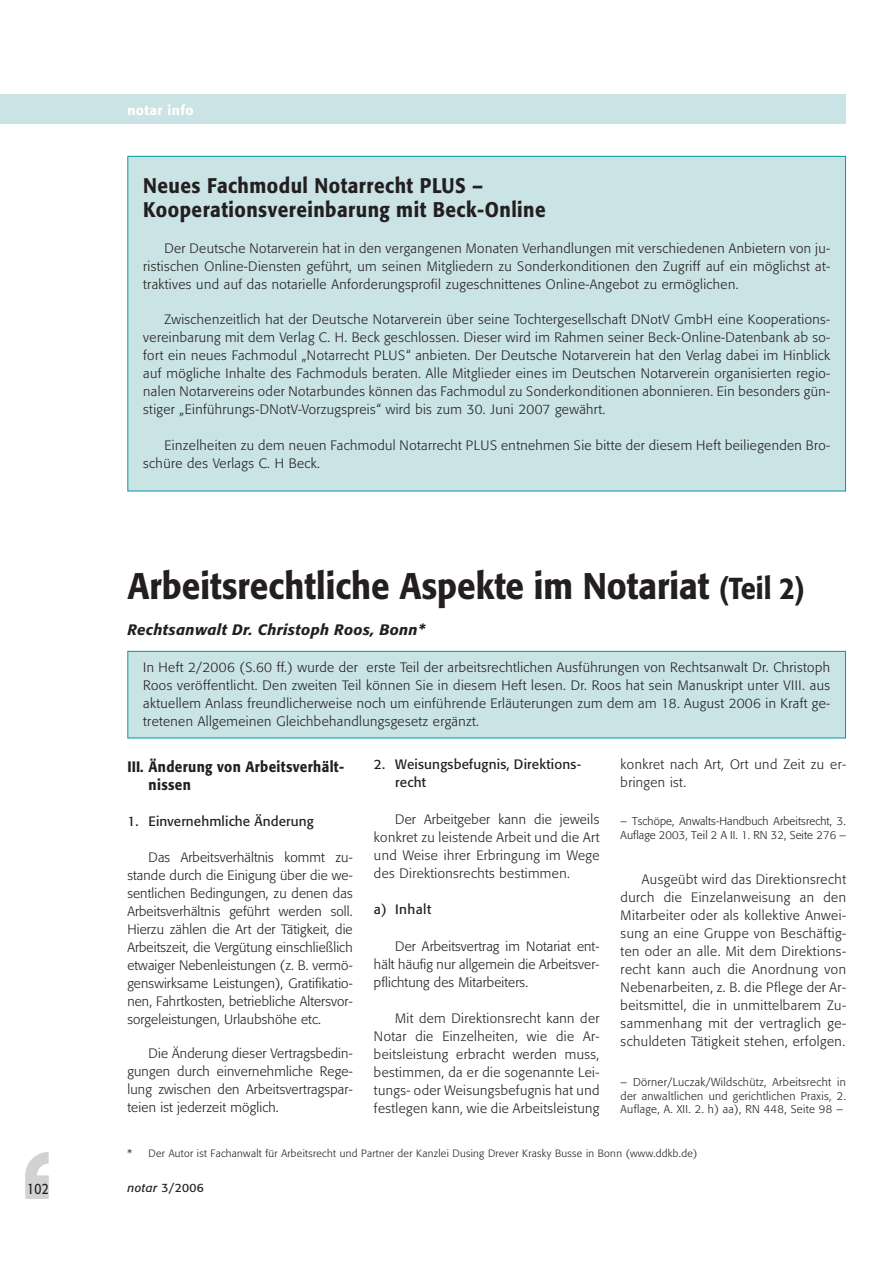
<style>
.page{position:relative;width:893px;height:1263px;background:#fff}
.page>*{position:absolute;margin:0;border:0;box-sizing:border-box;transform-origin:0 0}
.t1{font:500 36.75px "Formata";color:#231f20;scale:.9 1}
.t2{font:500 21px/24px "Formata";letter-spacing:.025em;color:#231f20;scale:.9 1}
.t3{font:500 15px/18px "Formata";letter-spacing:.025em;color:#231f20;scale:.9 1}
.t4{font:italic 500 15px "Formata";letter-spacing:.025em;color:#231f20}
.t5{font:15px "Formata";color:#231f20;scale:.8 1}
.t6{font:300 13.5px/18px "Formata";letter-spacing:.03em;color:#231f20;text-align:justify}
.t7{font:13.5px/18px "Formata";letter-spacing:.015em;color:#231f20}
.t8{font:500 13.5px "Formata";letter-spacing:.03em;color:#fff}
.t9{font:12px "Formata";color:#231f20}
.t10{font:300 11.25px/13.5px "Formata";letter-spacing:.01em;color:#231f20}
.t11{font:300 10.5px "Formata";letter-spacing:.03em;color:#231f20}
.s1{font-size:30px}
.s2{font-style:italic}
</style>
<div class="page">
<div style="left:128px;top:156px;width:717px;height:335px;background:#cae3e4"></div>
<svg style="left:25px;top:1152px;width:24px;height:47px"></svg>
<div style="left:0;top:94px;width:846px;height:30px;background:#cae3e4"></div>
<div style="left:128px;top:651px;width:717px;height:87px;background:#cae3e4"></div>
<div style="left:127px;top:651px;width:719px;height:87px;border:1px solid #00999f"></div>
<p class="t8" style="left:127px;top:105px;width:68px">notar info</p>
<h2 class="t2" style="left:143px;top:175px;width:449px">Neues Fachmodul Notarrecht PLUS –<br>Kooperationsvereinbarung mit Beck-Online</h2>
<p class="t6" style="left:143px;top:240px;width:688px;text-indent:21px">Der Deutsche Notarverein hat in den vergangenen Monaten Verhandlungen mit verschiedenen Anbietern von ju&shy;ristischen Online-Diensten geführt, um seinen Mitgliedern zu Sonderkonditionen den Zugriff auf ein möglichst at&shy;traktives und auf das notarielle Anforderungsprofil zugeschnittenes Online-Angebot zu ermöglichen.</p>
<p class="t6" style="left:143px;top:312px;width:688px;text-indent:21px">Zwischenzeitlich hat der Deutsche Notarverein über seine Tochtergesellschaft DNotV GmbH eine Kooperations&shy;vereinbarung mit dem Verlag C. H. Beck geschlossen. Dieser wird im Rahmen seiner Beck-Online-Datenbank ab so&shy;fort ein neues Fachmodul „Notarrecht PLUS“ anbieten. Der Deutsche Notarverein hat den Verlag dabei im Hinblick auf mögliche Inhalte des Fachmoduls beraten. Alle Mitglieder eines im Deutschen Notarverein organisierten regio&shy;nalen Notarvereins oder Notarbundes können das Fachmodul zu Sonderkonditionen abonnieren. Ein besonders gün&shy;stiger „Einführungs-DNotV-Vorzugspreis“ wird bis zum 30. Juni 2007 gewährt.</p>
<p class="t6" style="left:143px;top:438px;width:688px;text-indent:21px">Einzelheiten zu dem neuen Fachmodul Notarrecht PLUS entnehmen Sie bitte der diesem Heft beiliegenden Bro&shy;schüre des Verlags C. H Beck.</p>
<h1 class="t1" style="left:127px;top:570px;width:754px">Arbeitsrechtliche Aspekte im Notariat <span class="s1">(Teil 2)</span></h1>
<p class="t4" style="left:127px;top:623px;width:299px">Rechtsanwalt Dr. Christoph Roos, Bonn*</p>
<p class="t6" style="left:143px;top:659px;width:688px">In Heft 2/2006 (S.60 ff.) wurde der erste Teil der arbeitsrechtlichen Ausführungen von Rechtsanwalt Dr. Christoph Roos veröffentlicht. Den zweiten Teil können Sie in diesem Heft lesen. Dr. Roos hat sein Manuskript unter VIII. aus aktuellem Anlass freundlicherweise noch um einführende Erläuterungen zum dem am 18. August 2006 in Kraft ge&shy;tretenen Allgemeinen Gleichbehandlungsgesetz ergänzt.</p>
<p class="t3" style="left:149px;top:758px;width:219px;text-indent:-21px">III. Änderung von Arbeitsverhält&shy;nissen</p>
<p class="t7" style="left:127px;top:813px;width:188px">1. Einvernehmliche Änderung</p>
<p class="t6" style="left:127px;top:849px;width:227px;text-indent:21px">Das Arbeitsverhältnis kommt zu&shy;stande durch die Einigung über die we&shy;sentlichen Bedingungen, zu denen das Arbeitsverhältnis geführt werden soll.<br>Hierzu zählen die Art der Tätigkeit, die Arbeitszeit, die Vergütung einschließlich etwaiger Nebenleistungen (z. B. vermö&shy;genswirksame Leistungen), Gratifikatio&shy;nen, Fahrtkosten, betriebliche Altersvor&shy;sorgeleistungen, Urlaubshöhe etc.</p>
<p class="t6" style="left:127px;top:1045px;width:227px;text-indent:21px">Die Änderung dieser Vertragsbedin&shy;gungen durch einvernehmliche Rege&shy;lung zwischen den Arbeitsvertragspar&shy;teien ist jederzeit möglich.</p>
<p class="t7" style="left:395px;top:756px;width:187px;text-indent:-21px">2. Weisungsbefugnis, Direktions&shy;recht</p>
<p class="t6" style="left:374px;top:811px;width:227px;text-indent:21px">Der Arbeitgeber kann die jeweils konkret zu leistende Arbeit und die Art und Weise ihrer Erbringung im Wege des Direktionsrechts bestimmen.</p>
<p class="t7" style="left:374px;top:901px;width:59px">a) Inhalt</p>
<p class="t6" style="left:374px;top:938px;width:227px;text-indent:21px">Der Arbeitsvertrag im Notariat ent&shy;hält häufig nur allgemein die Arbeitsver&shy;pflichtung des Mitarbeiters.</p>
<p class="t6" style="left:374px;top:1010px;width:227px;text-indent:21px">Mit dem Direktionsrecht kann der Notar die Einzelheiten, wie die Ar&shy;beitsleistung erbracht werden muss, bestimmen, da er die sogenannte Lei&shy;tungs- oder Weisungsbefugnis hat und festlegen kann, wie die Arbeitsleistung</p>
<p class="t6" style="left:621px;top:756px;width:227px">konkret nach Art, Ort und Zeit zu er&shy;bringen ist.</p>
<p class="t10" style="left:621px;top:815px;width:227px">– Tschöpe, Anwalts-Handbuch Arbeitsrecht, 3.<br>Auflage 2003, Teil 2 A II. 1. RN 32, Seite 276 –</p>
<p class="t6" style="left:621px;top:871px;width:227px;text-indent:21px">Ausgeübt wird das Direktionsrecht durch die Einzelanweisung an den Mitarbeiter oder als kollektive Anwei&shy;sung an eine Gruppe von Beschäftig&shy;ten oder an alle. Mit dem Direktions&shy;recht kann auch die Anordnung von Nebenarbeiten, z. B. die Pflege der Ar&shy;beitsmittel, die in unmittelbarem Zu&shy;sammenhang mit der vertraglich ge&shy;schuldeten Tätigkeit stehen, erfolgen.</p>
<p class="t10" style="left:621px;top:1076px;width:227px;text-align:justify">– Dörner/Luczak/Wildschütz, Arbeitsrecht in der anwaltlichen und gerichtlichen Praxis, 2.<br>Auflage, A. XII. 2. h) aa), RN 448, Seite 98 –</p>
<p class="t11" style="left:127px;top:1149px;width:571px">* Der Autor ist Fachanwalt für Arbeitsrecht und Partner der Kanzlei Dusing Drever Krasky Busse in Bonn (www.ddkb.de)</p>
<p class="t5" style="left:27px;top:1182px;width:29px">102</p>
<p class="t9" style="left:127px;top:1183px;width:78px"><span class="s2">notar</span> 3/2006</p>
</div>
